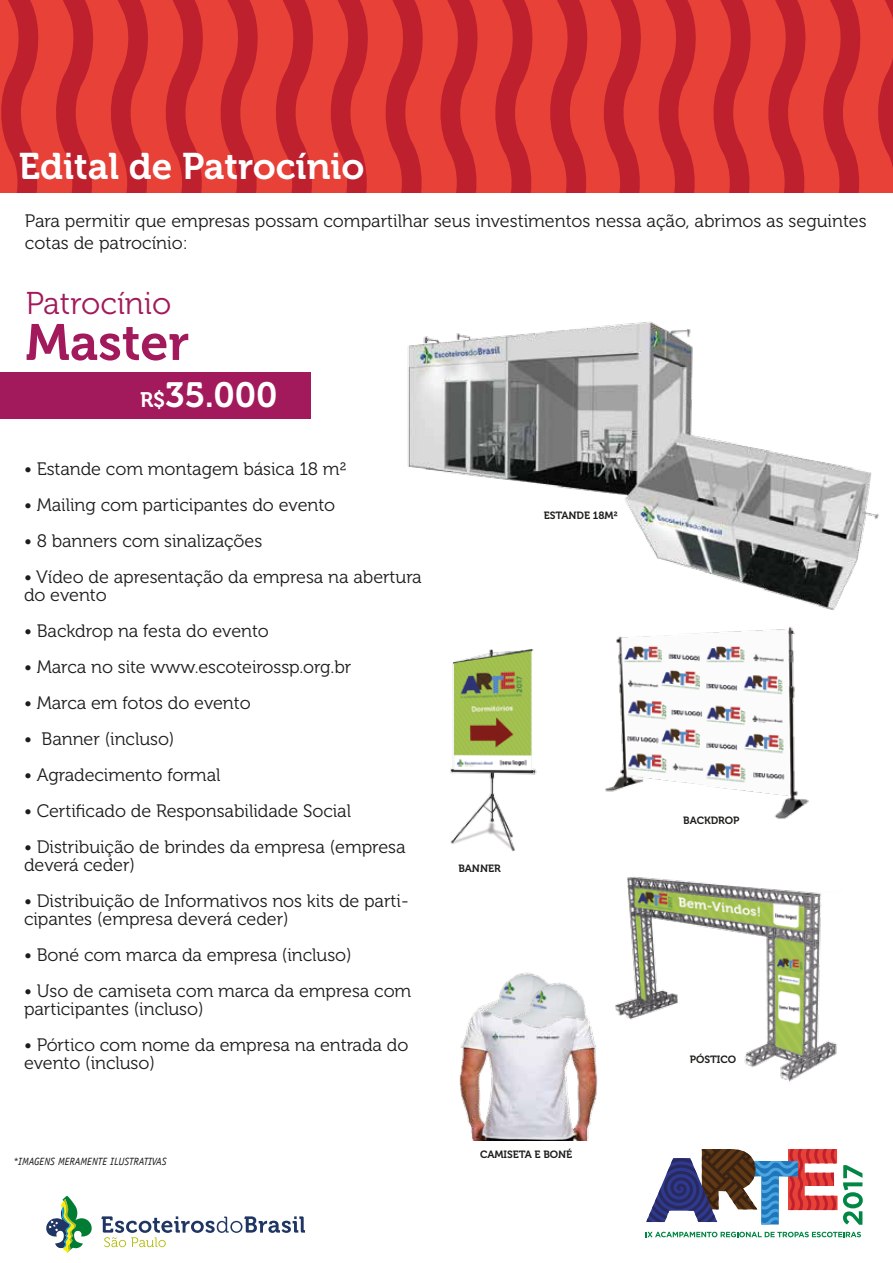
<style>
.page{position:relative;width:893px;height:1263px;background:#fff}
.page>*{position:absolute;margin:0;border:0;box-sizing:border-box;transform-origin:0 0}
.t1{font:50.7px "Museo 700";color:#a21a5b}
.t2{font:36.9px "Museo 700";color:#fff}
.t3{font:34.95px "Museo 700";color:#fff}
.t4{font:31.5px "Museo 300";color:#a21a5b}
.t5{font:18px/18px "Museo 300";letter-spacing:-.005em;color:#1d1d1b}
.t6{font:10.5px "Museo 700";letter-spacing:-.005em;color:#1d1d1b}
.t7{font:italic 10.5px "Officina Sans LT";letter-spacing:-.005em;color:#1d1d1b}
.s1{font-size:21px}
</style>
<div class="page">
<div style="left:0;top:1px;width:892px;height:192px;background:#e84138"></div>
<svg style="left:276px;top:1px;width:37px;height:192px"></svg>
<svg style="left:331px;top:1px;width:37px;height:192px"></svg>
<svg style="left:385px;top:1px;width:38px;height:192px"></svg>
<svg style="left:440px;top:1px;width:38px;height:192px"></svg>
<svg style="left:495px;top:1px;width:38px;height:192px"></svg>
<svg style="left:550px;top:1px;width:38px;height:192px"></svg>
<svg style="left:1px;top:1px;width:38px;height:192px"></svg>
<svg style="left:56px;top:1px;width:37px;height:192px"></svg>
<svg style="left:111px;top:1px;width:37px;height:192px"></svg>
<svg style="left:166px;top:1px;width:37px;height:192px"></svg>
<svg style="left:220px;top:1px;width:38px;height:192px"></svg>
<svg style="left:604px;top:1px;width:37px;height:192px"></svg>
<svg style="left:658px;top:1px;width:38px;height:192px"></svg>
<svg style="left:713px;top:1px;width:38px;height:192px"></svg>
<svg style="left:768px;top:1px;width:38px;height:192px"></svg>
<svg style="left:823px;top:1px;width:38px;height:192px"></svg>
<svg style="left:878px;top:1px;width:14px;height:162px"></svg>
<svg style="left:646px;top:1149px;width:191px;height:75px"></svg>
<svg style="left:645px;top:1232px;width:216px;height:5px"></svg>
<svg style="left:843px;top:1165px;width:20px;height:60px"></svg>
<svg style="left:46px;top:1196px;width:46px;height:57px"></svg>
<svg style="left:101px;top:1216px;width:204px;height:31px"></svg>
<div style="left:1px;top:372px;width:310px;height:46px;background:#a21a5b"></div>
<img style="left:615px;top:876px;width:222px;height:208px">
<img style="left:459px;top:1007px;width:139px;height:133px">
<img style="left:480px;top:972px;width:52px;height:53px">
<img style="left:510px;top:974px;width:80px;height:63px">
<img style="left:450px;top:649px;width:87px;height:202px">
<img style="left:407px;top:321px;width:472px;height:289px">
<img style="left:605px;top:627px;width:204px;height:192px">
<h2 class="t2" style="left:19px;top:146px;width:347px">Edital de Patrocínio</h2>
<p class="t5" style="left:25px;top:210px;width:843px;line-height:21.6px">Para permitir que empresas possam compartilhar seus investimentos nessa ação, abrimos as seguintes cotas de patrocínio:</p>
<h3 class="t4" style="left:26px;top:287px;width:147px">Patrocínio</h3>
<h1 class="t1" style="left:26px;top:314px;width:165px">Master</h1>
<h3 class="t3" style="left:140px;top:376px;width:139px"><span class="s1">R$</span>35.000</h3>
<p class="t5" style="left:24px;top:460px;width:324px">• Estande com montagem básica 18 m²</p>
<p class="t5" style="left:24px;top:496px;width:313px">• Mailing com participantes do evento</p>
<p class="t5" style="left:24px;top:532px;width:240px">• 8 banners com sinalizações</p>
<p class="t5" style="left:24px;top:568px;width:399px">• Vídeo de apresentação da empresa na abertura do evento</p>
<p class="t5" style="left:24px;top:622px;width:246px">• Backdrop na festa do evento</p>
<p class="t5" style="left:24px;top:658px;width:329px">• Marca no site www.escoteirossp.org.br</p>
<p class="t5" style="left:24px;top:694px;width:228px">• Marca em fotos do evento</p>
<p class="t5" style="left:24px;top:730px;width:152px">• Banner (incluso)</p>
<p class="t5" style="left:24px;top:766px;width:198px">• Agradecimento formal</p>
<p class="t5" style="left:24px;top:802px;width:329px">• Certificado de Responsabilidade Social</p>
<p class="t5" style="left:24px;top:838px;width:383px">• Distribuição de brindes da empresa (empresa deverá ceder)</p>
<p class="t5" style="left:24px;top:892px;width:386px">• Distribuição de Informativos nos kits de parti&shy;cipantes (empresa deverá ceder)</p>
<p class="t5" style="left:24px;top:946px;width:329px">• Boné com marca da empresa (incluso)</p>
<p class="t5" style="left:24px;top:982px;width:389px">• Uso de camiseta com marca da empresa com participantes (incluso)</p>
<p class="t5" style="left:24px;top:1036px;width:386px">• Pórtico com nome da empresa na entrada do evento (incluso)</p>
<p class="t7" style="left:13px;top:1155px;width:155px">*IMAGENS MERAMENTE ILUSTRATIVAS</p>
<p class="t6" style="left:544px;top:510px;width:76px">ESTANDE 18M²</p>
<p class="t6" style="left:458px;top:862px;width:44px">BANNER</p>
<p class="t6" style="left:480px;top:1148px;width:94px">CAMISETA E BONÉ</p>
<p class="t6" style="left:683px;top:815px;width:58px">BACKDROP</p>
<p class="t6" style="left:690px;top:1053px;width:48px">PÓSTICO</p>
</div>
